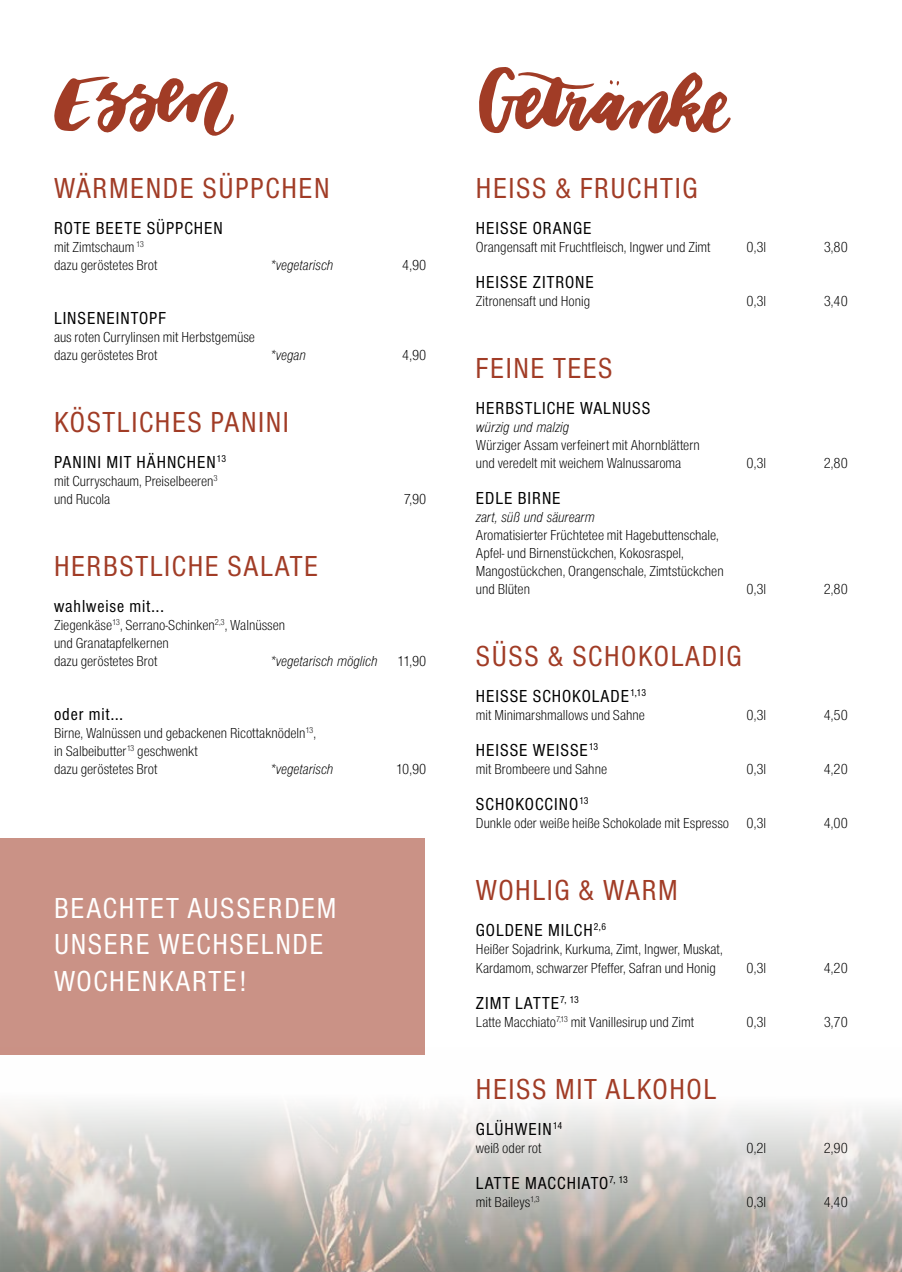
<style>
.page{position:relative;width:902px;height:1272px;background:#fff}
.page>*{position:absolute;margin:0;border:0;box-sizing:border-box;transform-origin:0 0}
.t1{font:30px "Sans Cd CE Regular";letter-spacing:.05em;color:#a13c26}
.t2{font:30px/36px "Sans Cd CE Regular";letter-spacing:.05em;color:#fff}
.t3{font:18px "Sans Cd CE Regular";letter-spacing:.05em;color:#000}
.t4{font:300 condensed 15px/18px "Sans";color:#000}
.t5{font:italic 300 condensed 15px "Sans";color:#000}
</style>
<div class="page">
<img style="left:0;top:1054px;width:901px;height:217px">
<div style="left:0;top:838px;width:425px;height:216px;background:#ca9286"></div>
<svg style="left:479px;top:67px;width:251px;height:67px"></svg>
<svg style="left:54px;top:77px;width:180px;height:59px"></svg>
<h1 class="t1" style="left:54px;top:172px;width:277px">WÄRMENDE SÜPPCHEN</h1>
<p class="t3" style="left:54px;top:218px;width:170px">ROTE BEETE SÜPPCHEN</p>
<p class="t4" style="left:54px;top:238px;width:105px">mit Zimtschaum <sup>13 </sup>dazu geröstetes Brot</p>
<p class="t5" style="left:270px;top:257px;width:65px">*vegetarisch</p>
<p class="t3" style="left:54px;top:308px;width:113px">LINSENEINTOPF</p>
<p class="t4" style="left:54px;top:328px;width:202px">aus roten Currylinsen mit Herbstgemüse dazu geröstetes Brot</p>
<p class="t5" style="left:270px;top:347px;width:37px">*vegan</p>
<h1 class="t1" style="left:54px;top:406px;width:236px">KÖSTLICHES PANINI</h1>
<p class="t3" style="left:54px;top:452px;width:173px">PANINI MIT HÄHNCHEN<sup>13</sup></p>
<p class="t4" style="left:54px;top:472px;width:165px">mit Curryschaum, Preiselbeeren<sup>3 </sup>und Rucola</p>
<h1 class="t1" style="left:54px;top:550px;width:265px">HERBSTLICHE SALATE</h1>
<p class="t3" style="left:54px;top:596px;width:111px">wahlweise mit...</p>
<p class="t4" style="left:54px;top:616px;width:233px">Ziegenkäse<sup>13</sup>, Serrano-Schinken<sup>2,3</sup>, Walnüssen und Granatapfelkernen<br>dazu geröstetes Brot</p>
<p class="t5" style="left:270px;top:653px;width:109px">*vegetarisch möglich</p>
<p class="t3" style="left:54px;top:704px;width:70px">oder mit...</p>
<p class="t4" style="left:54px;top:724px;width:263px">Birne, Walnüssen und gebackenen Ricottaknödeln<sup>13</sup>, in Salbeibutter<sup>13</sup> geschwenkt<br>dazu geröstetes Brot</p>
<p class="t5" style="left:270px;top:761px;width:65px">*vegetarisch</p>
<p class="t4" style="left:402px;top:256px;width:26px">4,90</p>
<p class="t4" style="left:402px;top:346px;width:26px">4,90</p>
<p class="t4" style="left:403px;top:490px;width:24px">7,90</p>
<p class="t4" style="left:397px;top:652px;width:31px">11,90</p>
<p class="t4" style="left:396px;top:760px;width:32px">10,90</p>
<h1 class="t2" style="left:54px;top:891px;width:284px">BEACHTET AUSSERDEM<br>UNSERE WECHSELNDE<br>WOCHENKARTE!</h1>
<h1 class="t1" style="left:476px;top:172px;width:223px">HEISS &amp; FRUCHTIG</h1>
<p class="t3" style="left:476px;top:218px;width:117px">HEISSE ORANGE</p>
<p class="t4" style="left:476px;top:238px;width:236px">Orangensaft mit Fruchtfleisch, Ingwer und Zimt</p>
<p class="t3" style="left:476px;top:272px;width:119px">HEISSE ZITRONE</p>
<p class="t4" style="left:476px;top:292px;width:116px">Zitronensaft und Honig</p>
<h1 class="t1" style="left:476px;top:352px;width:138px">FEINE TEES</h1>
<p class="t3" style="left:476px;top:398px;width:176px">HERBSTLICHE WALNUSS</p>
<p class="t5" style="left:476px;top:419px;width:95px">würzig und malzig</p>
<p class="t4" style="left:476px;top:436px;width:225px">Würziger Assam verfeinert mit Ahornblättern und veredelt mit weichem Walnussaroma</p>
<p class="t3" style="left:476px;top:488px;width:86px">EDLE BIRNE</p>
<p class="t5" style="left:476px;top:509px;width:120px">zart, süß und säurearm</p>
<p class="t4" style="left:476px;top:526px;width:249px">Aromatisierter Früchtetee mit Hagebuttenschale, Apfel- und Birnenstückchen, Kokosraspel, Mangostückchen, Orangenschale, Zimtstückchen und Blüten</p>
<p class="t4" style="left:746px;top:238px;width:21px">0,3l</p>
<p class="t4" style="left:746px;top:292px;width:21px">0,3l</p>
<p class="t4" style="left:746px;top:454px;width:21px">0,3l</p>
<p class="t4" style="left:746px;top:580px;width:21px">0,3l</p>
<h1 class="t1" style="left:476px;top:640px;width:267px">SÜSS &amp; SCHOKOLADIG</h1>
<p class="t3" style="left:476px;top:686px;width:171px">HEISSE SCHOKOLADE<sup>1,13</sup></p>
<p class="t4" style="left:476px;top:706px;width:171px">mit Minimarshmallows und Sahne</p>
<p class="t3" style="left:476px;top:740px;width:124px">HEISSE WEISSE<sup>13</sup></p>
<p class="t4" style="left:476px;top:760px;width:133px">mit Brombeere und Sahne</p>
<p class="t3" style="left:476px;top:794px;width:114px">SCHOKOCCINO<sup>13</sup></p>
<p class="t4" style="left:476px;top:814px;width:255px">Dunkle oder weiße heiße Schokolade mit Espresso</p>
<p class="t4" style="left:746px;top:706px;width:21px">0,3l</p>
<p class="t4" style="left:746px;top:760px;width:21px">0,3l</p>
<p class="t4" style="left:746px;top:814px;width:21px">0,3l</p>
<h1 class="t1" style="left:476px;top:874px;width:203px">WOHLIG &amp; WARM</h1>
<p class="t3" style="left:476px;top:920px;width:132px">GOLDENE MILCH<sup>2,6</sup></p>
<p class="t4" style="left:476px;top:940px;width:248px">Heißer Sojadrink, Kurkuma, Zimt, Ingwer, Muskat,<br>Kardamom, schwarzer Pfeffer, Safran und Honig</p>
<p class="t3" style="left:476px;top:992px;width:104px">ZIMT LATTE<sup>7,</sup> <sup>13</sup></p>
<p class="t4" style="left:476px;top:1012px;width:220px">Latte Macchiato<sup>7,13</sup> mit Vanillesirup und Zimt</p>
<h1 class="t1" style="left:476px;top:1072px;width:242px">HEISS MIT ALKOHOL</h1>
<p class="t3" style="left:476px;top:1118px;width:88px">GLÜHWEIN<sup>14</sup></p>
<p class="t4" style="left:476px;top:1138px;width:67px">weiß oder rot</p>
<p class="t3" style="left:476px;top:1172px;width:153px">LATTE MACCHIATO<sup>7,</sup> <sup>13</sup></p>
<p class="t4" style="left:476px;top:1192px;width:65px">mit Baileys<sup>1,3</sup></p>
<p class="t4" style="left:746px;top:958px;width:21px">0,3l</p>
<p class="t4" style="left:746px;top:1012px;width:21px">0,3l</p>
<p class="t4" style="left:746px;top:1138px;width:21px">0,2l</p>
<p class="t4" style="left:746px;top:1192px;width:21px">0,3l</p>
<p class="t4" style="left:823px;top:238px;width:26px">3,80</p>
<p class="t4" style="left:823px;top:292px;width:26px">3,40</p>
<p class="t4" style="left:823px;top:454px;width:26px">2,80</p>
<p class="t4" style="left:823px;top:580px;width:26px">2,80</p>
<p class="t4" style="left:823px;top:706px;width:26px">4,50</p>
<p class="t4" style="left:823px;top:760px;width:26px">4,20</p>
<p class="t4" style="left:823px;top:814px;width:26px">4,00</p>
<p class="t4" style="left:823px;top:958px;width:26px">4,20</p>
<p class="t4" style="left:823px;top:1012px;width:26px">3,70</p>
<p class="t4" style="left:823px;top:1138px;width:26px">2,90</p>
<p class="t4" style="left:823px;top:1192px;width:26px">4,40</p>
</div>
